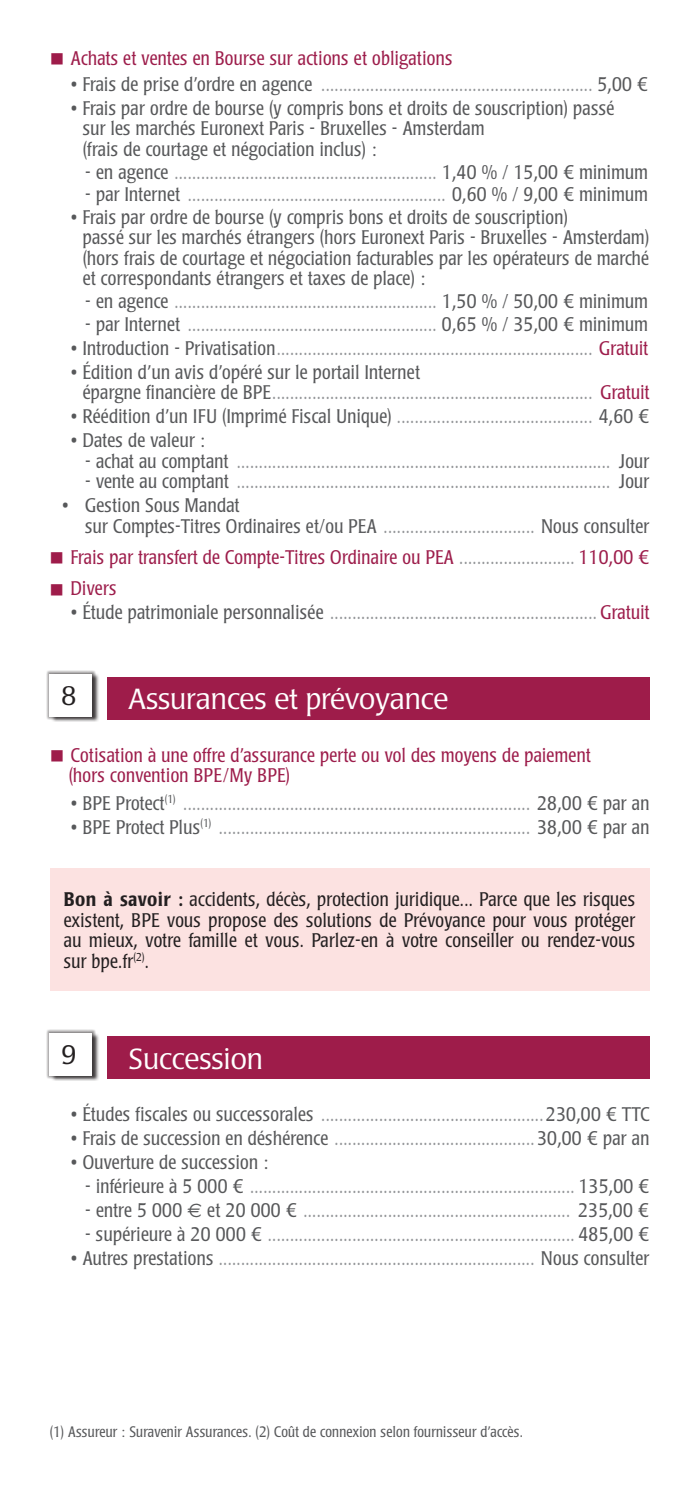
<style>
.page{position:relative;width:699px;height:1489px;background:#fff}
.page>*{position:absolute;margin:0;border:0;box-sizing:border-box;transform-origin:0 0}
.t1{font:300 28.75px "Poppl Laudatio";color:#fff}
.t2{font:300 26.5px "Poppl Laudatio";color:#231f20}
.t3{font:300 condensed 19.5px/20.5px "Poppl Laudatio";letter-spacing:.02em;color:#939598}
.t4{font:300 condensed 19.5px/20.5px "Poppl Laudatio";letter-spacing:.02em;color:#57585a}
.t5{font:300 condensed 19.5px/20.5px "Poppl Laudatio";letter-spacing:.02em;color:#9d1d4b}
.t6{font:300 condensed 19.5px/20.5px "Poppl Laudatio";letter-spacing:.02em;color:#231f20;text-align:justify}
.t7{font:300 condensed 15px "Poppl Laudatio";letter-spacing:.02em;color:#57585a}
.s1{color:#9e1c4a}
.s2{color:#57585a}
.s3{font-stretch:normal}
.s4{color:#9d1d4b}
.s5{color:#939598}
.s6{font-weight:500}
.s7{font-family:"Euro Sans";font-weight:400;font-stretch:normal;color:#57585a}
</style>
<div class="page">
<div style="left:50px;top:868px;width:598px;height:123px;background:#fce2e1"></div>
<div style="left:51px;top:673px;width:48px;height:49px;background:#231f20;opacity:.76"></div>
<svg style="left:46px;top:670px;width:50px;height:49px"></svg>
<div style="left:50px;top:673px;width:42px;height:43px;background:#fff"></div>
<div style="left:107px;top:677px;width:541px;height:42px;background:#9e1c4a"></div>
<div style="left:51px;top:1032px;width:48px;height:49px;background:#231f20;opacity:.76"></div>
<svg style="left:46px;top:1029px;width:50px;height:49px"></svg>
<div style="left:50px;top:1032px;width:42px;height:43px;background:#fff"></div>
<div style="left:107px;top:1036px;width:541px;height:42px;background:#9e1c4a"></div>
<p class="t5" style="left:50px;top:48px;width:404px"><span class="s1">■</span> Achats et ventes en Bourse sur actions et obligations</p>
<p class="t3" style="left:71px;top:74px;width:578px"><span class="s2">• Frais de prise d’ordre en agence</span> ............................................................. <span class="s2">5,00 €</span></p>
<p class="t4" style="left:83px;top:98px;width:532px;text-indent:-12px">• Frais par ordre de bourse (y compris bons et droits de souscription) passé sur les marchés Euronext Paris - Bruxelles - Amsterdam<br>(frais de courtage et négociation inclus) <span class="s3">:</span></p>
<p class="t3" style="left:85px;top:162px;width:564px"><span class="s2">- en agence</span> ........................................................... <span class="s2">1,40 % / 15,00 € minimum</span></p>
<p class="t3" style="left:85px;top:184px;width:564px"><span class="s2">- par Internet</span> .......................................................... <span class="s2">0,60 % / 9,00 € minimum</span></p>
<p class="t4" style="left:83px;top:207px;width:567px;text-indent:-12px">• Frais par ordre de bourse (y compris bons et droits de souscription)<br>passé sur les marchés étrangers (hors Euronext Paris - Bruxelles - Amsterdam) (hors frais de courtage et négociation facturables par les opérateurs de marché et correspondants étrangers et taxes de place) <span class="s3">:</span></p>
<p class="t3" style="left:85px;top:291px;width:564px"><span class="s2">- en agence</span> ........................................................... <span class="s2">1,50 % / 50,00 € minimum</span></p>
<p class="t3" style="left:85px;top:314px;width:564px"><span class="s2">- par Internet</span> ........................................................ <span class="s2">0,65 % / 35,00 € minimum</span></p>
<p class="t3" style="left:71px;top:338px;width:578px"><span class="s2">• Introduction - Privatisation</span>....................................................................... <span class="s4">Gratuit</span></p>
<p class="t3" style="left:83px;top:362px;width:567px;text-indent:-12px"><span class="s2">• Édition d’un avis d’opéré sur le portail Internet<br>épargne financière de BPE</span>........................................................................ <span class="s4">Gratuit</span></p>
<p class="t3" style="left:71px;top:406px;width:579px"><span class="s2">• Réédition d’un IFU (Imprimé Fiscal Unique)</span> ............................................ <span class="s2">4,60 €</span></p>
<p class="t4" style="left:71px;top:430px;width:136px">• Dates de valeur <span class="s3">:</span></p>
<p class="t3" style="left:85px;top:451px;width:565px"><span class="s2">- achat au comptant</span> .................................................................................... <span class="s2">Jour</span></p>
<p class="t3" style="left:85px;top:471px;width:565px"><span class="s2">- vente au comptant</span> .................................................................................... <span class="s2">Jour</span></p>
<p class="t4" style="left:85px;top:495px;width:565px;text-indent:-23px">• Gestion Sous Mandat<br>sur Comptes-Titres Ordinaires et/ou PEA <span class="s5">..................................</span> Nous consulter</p>
<p class="t5" style="left:50px;top:547px;width:600px"><span class="s1">■</span> Frais par transfert de Compte-Titres Ordinaire ou PEA <span class="s5">..........................</span> 110,00 €</p>
<p class="t5" style="left:50px;top:578px;width:68px"><span class="s1">■</span> Divers</p>
<p class="t3" style="left:71px;top:602px;width:579px"><span class="s2">• Étude patrimoniale personnalisée</span> ............................................................ <span class="s4">Gratuit</span></p>
<h2 class="t2" style="left:61px;top:680px;width:18px">8</h2>
<h1 class="t1" style="left:128px;top:683px;width:321px">Assurances et prévoyance</h1>
<p class="t5" style="left:69px;top:744px;width:523px;text-indent:-19px"><span class="s1">■</span> Cotisation à une offre d’assurance perte ou vol des moyens de paiement (hors convention BPE/My BPE)</p>
<p class="t3" style="left:71px;top:793px;width:579px"><span class="s2">• BPE Protect</span><sup>(1)</sup> .............................................................................. <span class="s2">28,00 € par an</span></p>
<p class="t3" style="left:71px;top:817px;width:579px"><span class="s2">• BPE Protect Plus</span><sup>(1)</sup> ...................................................................... <span class="s2">38,00 € par an</span></p>
<p class="t6" style="left:64px;top:889px;width:572px"><span class="s6">Bon à savoir :</span> accidents, décès, protection juridique... Parce que les risques existent, BPE vous propose des solutions de Prévoyance pour vous protéger au mieux, votre famille et vous. Parlez-en à votre conseiller ou rendez-vous sur bpe.fr<sup>(2)</sup>.</p>
<h2 class="t2" style="left:61px;top:1039px;width:18px">9</h2>
<h1 class="t1" style="left:128px;top:1042px;width:136px">Succession</h1>
<p class="t3" style="left:71px;top:1103px;width:579px"><span class="s2">• Études fiscales ou successorales</span> ..................................................<span class="s2">230,00 € TTC</span></p>
<p class="t3" style="left:71px;top:1127px;width:579px"><span class="s2">• Frais de succession en déshérence</span> .............................................<span class="s2">30,00 € par an</span></p>
<p class="t4" style="left:71px;top:1151px;width:199px">• Ouverture de succession <span class="s3">:</span></p>
<p class="t3" style="left:85px;top:1176px;width:565px"><span class="s2">- inférieure à 5 000 €</span> ......................................................................... <span class="s2">135,00 €</span></p>
<p class="t3" style="left:85px;top:1200px;width:564px"><span class="s2">- entre 5 000</span> <span class="s7">c</span> <span class="s2">et 20 000 €</span> ............................................................ <span class="s2">235,00 €</span></p>
<p class="t3" style="left:85px;top:1224px;width:565px"><span class="s2">- supérieure à 20 000 €</span> ..................................................................... <span class="s2">485,00 €</span></p>
<p class="t3" style="left:71px;top:1248px;width:579px"><span class="s2">• Autres prestations</span> ....................................................................... <span class="s2">Nous consulter</span></p>
<p class="t7" style="left:50px;top:1423px;width:474px">(1) Assureur <span class="s3">:</span> Suravenir Assurances. (2) Coût de connexion selon fournisseur d’accès.</p>
</div>
